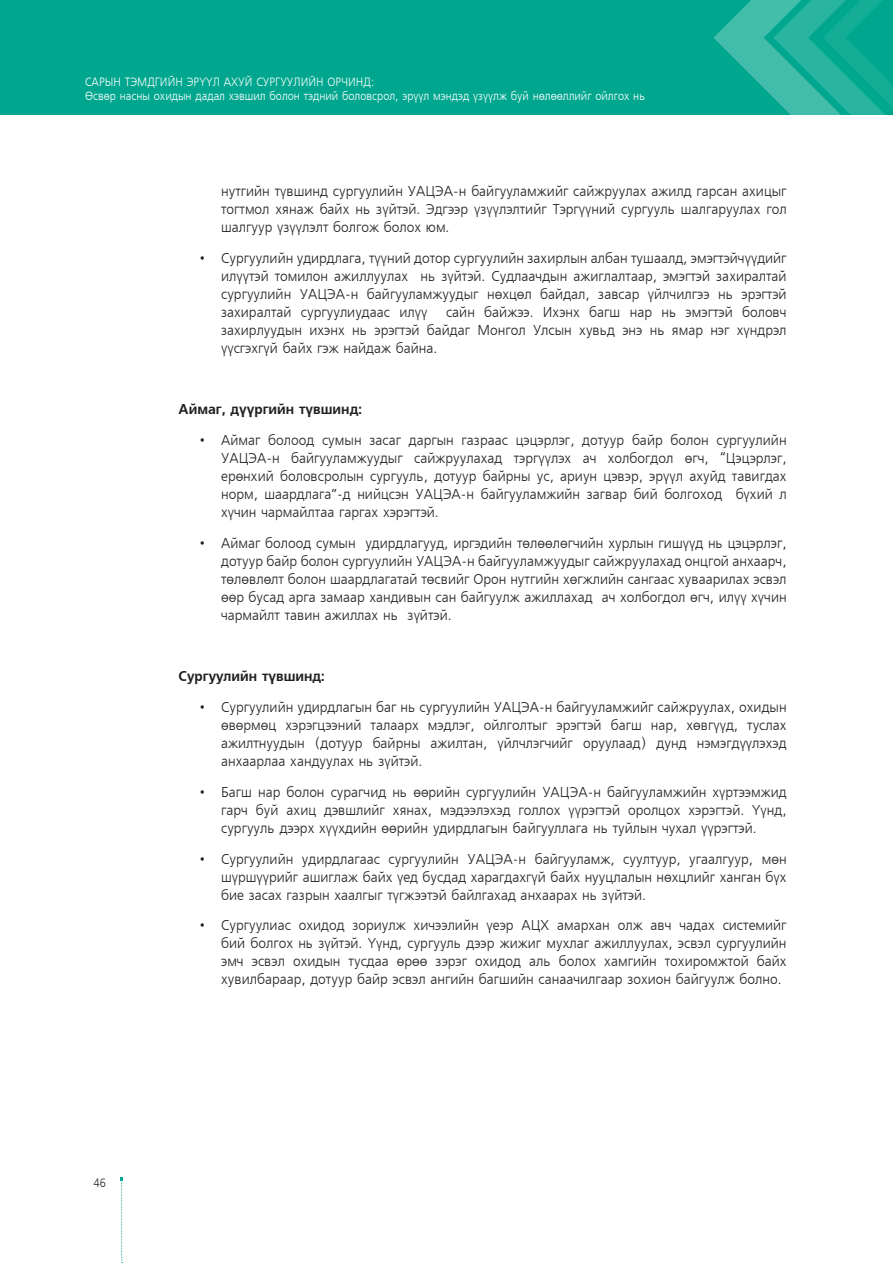
<style>
.page{position:relative;width:893px;height:1263px;background:#fff}
.page>*{position:absolute;margin:0;border:0;box-sizing:border-box;transform-origin:0 0}
.t1{font:14.25px/18px "Mogul Freeset";color:#231f20;text-align:justify;scale:.95 1}
.t2{font:700 14.25px "Mogul Freeset";color:#231f20;scale:.95 1}
.t3{font:12px/14.4px "Mogul Freeset";color:#fff;scale:.9 1}
.t4{font:12px "Mogul Freeset";color:#231f20;scale:.9 1}
</style>
<div class="page">
<div style="left:0;top:0;width:892px;height:115px;background:#00a78e"></div>
<svg style="left:714px;top:0;width:178px;height:115px"></svg>
<svg style="left:120px;top:1177px;width:3px;height:84px"></svg>
<p class="t3" style="left:85px;top:75px;width:624px">САРЫН ТЭМДГИЙН ЭРҮҮЛ АХУЙ СУРГУУЛИЙН ОРЧИНД:<br>Өсвөр насны охидын дадал хэвшил болон тэдний боловсрол, эрүүл мэндэд үзүүлж буй нөлөөллийг ойлгох нь</p>
<p class="t1" style="left:221px;top:182px;width:596px">нутгийн түвшинд сургуулийн УАЦЭА-н байгууламжийг сайжруулах ажилд гарсан ахицыг тогтмол хянаж байх нь зүйтэй. Эдгээр үзүүлэлтийг Тэргүүний сургууль шалгаруулах гол шалгуур үзүүлэлт болгож болох юм.</p>
<p class="t1" style="left:221px;top:249px;width:596px;text-indent:-21px">• Сургуулийн удирдлага, түүний дотор сургуулийн захирлын албан тушаалд, эмэгтэйчүүдийг илүүтэй томилон ажиллуулах нь зүйтэй. Судлаачдын ажиглалтаар, эмэгтэй захиралтай сургуулийн УАЦЭА-н байгууламжуудыг нөхцөл байдал, завсар үйлчилгээ нь эрэгтэй захиралтай сургуулиудаас илүү</p>
<p class="t1" style="left:221px;top:303px;width:596px;text-indent:225px">сайн байжээ. Ихэнх багш нар нь эмэгтэй боловч захирлуудын ихэнх нь эрэгтэй байдаг Монгол Улсын хувьд энэ нь ямар нэг хүндрэл үүсгэхгүй байх гэж найдаж байна.</p>
<p class="t2" style="left:178px;top:401px;width:194px">Аймаг, дүүргийн түвшинд:</p>
<p class="t1" style="left:221px;top:431px;width:597px;text-indent:-21px">• Аймаг болоод сумын засаг даргын газраас цэцэрлэг, дотуур байр болон сургуулийн УАЦЭА-н байгууламжуудыг сайжруулахад тэргүүлэх ач холбогдол өгч, “Цэцэрлэг, ерөнхий боловсролын сургууль, дотуур байрны ус, ариун цэвэр, эрүүл ахуйд тавигдах норм, шаардлага”-д нийцсэн УАЦЭА-н байгууламжийн загвар бий болгоход бүхий л хүчин чармайлтаа гаргах хэрэгтэй.</p>
<p class="t1" style="left:221px;top:534px;width:596px;text-indent:-21px">• Аймаг болоод сумын удирдлагууд, иргэдийн төлөөлөгчийн хурлын гишүүд нь цэцэрлэг, дотуур байр болон сургуулийн УАЦЭА-н байгууламжуудыг сайжруулахад онцгой анхаарч, төлөвлөлт болон шаардлагатай төсвийг Орон нутгийн хөгжлийн сангаас хуваарилах эсвэл өөр бусад арга замаар хандивын сан байгуулж ажиллахад ач холбогдол өгч, илүү хүчин чармайлт тавин ажиллах нь зүйтэй.</p>
<p class="t2" style="left:178px;top:668px;width:155px">Сургуулийн түвшинд:</p>
<p class="t1" style="left:221px;top:698px;width:596px;text-indent:-21px">• Сургуулийн удирдлагын баг нь сургуулийн УАЦЭА-н байгууламжийг сайжруулах, охидын өвөрмөц хэрэгцээний талаарх мэдлэг, ойлголтыг эрэгтэй багш нар, хөвгүүд, туслах ажилтнуудын (дотуур байрны ажилтан, үйлчлэгчийг оруулаад) дунд нэмэгдүүлэхэд анхаарлаа хандуулах нь зүйтэй.</p>
<p class="t1" style="left:221px;top:783px;width:597px;text-indent:-21px">• Багш нар болон сурагчид нь өөрийн сургуулийн УАЦЭА-н байгууламжийн хүртээмжид гарч буй ахиц дэвшлийг хянах, мэдээлэхэд голлох үүрэгтэй оролцох хэрэгтэй. Үүнд, сургууль дээрх хүүхдийн өөрийн удирдлагын байгууллага нь туйлын чухал үүрэгтэй.</p>
<p class="t1" style="left:221px;top:850px;width:596px;text-indent:-21px">• Сургуулийн удирдлагаас сургуулийн УАЦЭА-н байгууламж, суултуур, угаалгуур, мөн шүршүүрийг ашиглаж байх үед бусдад харагдахгүй байх нууцлалын нөхцлийг ханган бүх бие засах газрын хаалгыг түгжээтэй байлгахад анхаарах нь зүйтэй.</p>
<p class="t1" style="left:221px;top:916px;width:597px;text-indent:-21px">• Сургуулиас охидод зориулж хичээлийн үеэр АЦХ амархан олж авч чадах системийг бий болгох нь зүйтэй. Үүнд, сургууль дээр жижиг мухлаг ажиллуулах, эсвэл сургуулийн эмч эсвэл охидын тусдаа өрөө зэрэг охидод аль болох хамгийн тохиромжтой байх хувилбараар, дотуур байр эсвэл ангийн багшийн санаачилгаар зохион байгуулж болно.</p>
<p class="t4" style="left:93px;top:1176px;width:15px">46</p>
</div>
